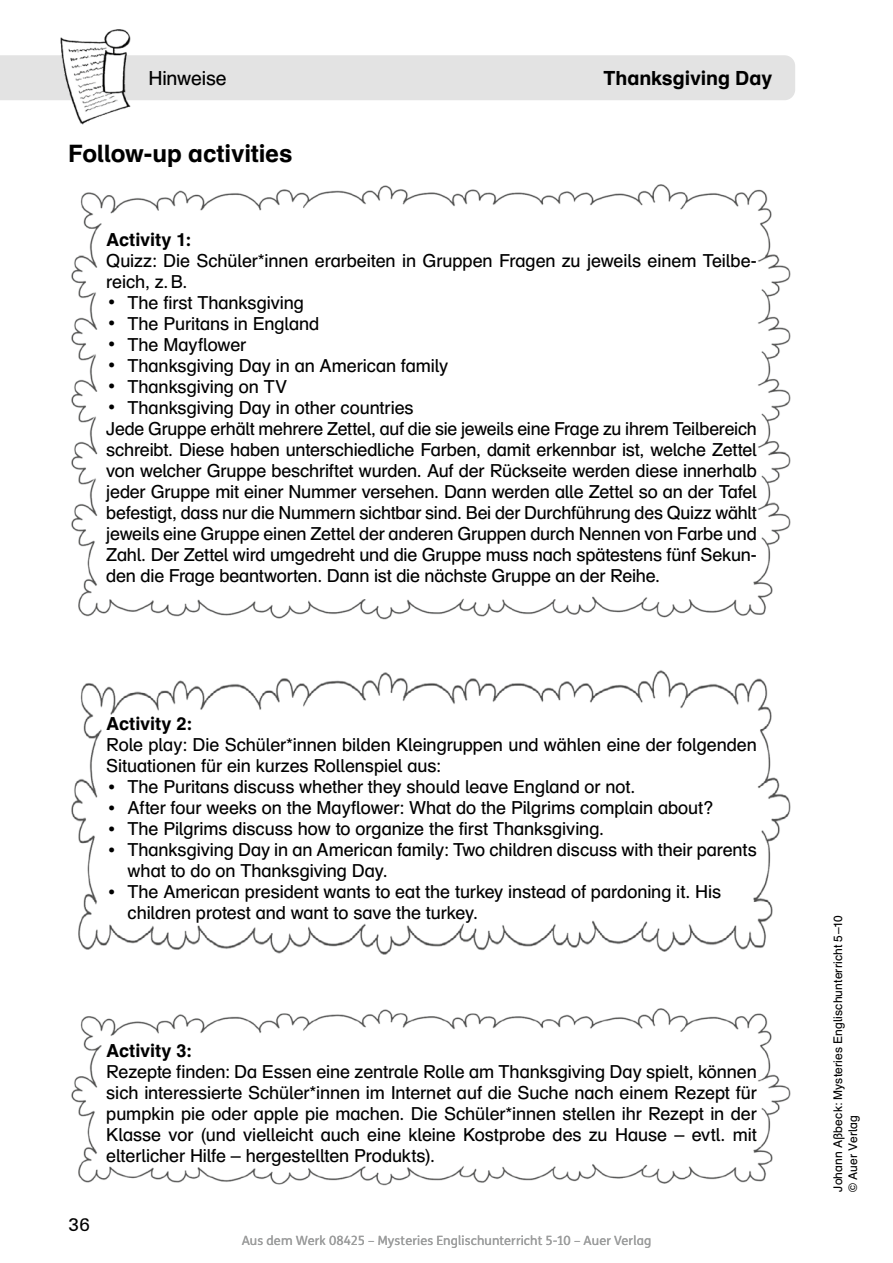
<style>
.page{position:relative;width:893px;height:1263px;background:#fff}
.page>*{position:absolute;margin:0;border:0;box-sizing:border-box;transform-origin:0 0}
.t1{font:700 24px "Auer Schulbuch";letter-spacing:-.005em;color:#000}
.t2{font:700 19.5px "Auer Schulbuch";letter-spacing:-.005em;color:#000}
.t3{font:19.5px "Auer Schulbuch";letter-spacing:-.01em;color:#000}
.t4{font:18px/21px "Auer Schulbuch";letter-spacing:-.01em;color:#000}
.t5{font:700 18px "Auer Schulbuch";letter-spacing:-.01em;color:#000}
.t6{font:18px "GSGBY Mathe 07";color:#000}
.t7{font:12.75px "FS Klett";letter-spacing:.01em;color:#9c9d9d}
.t8{font:12px/15px "Auer Schulbuch";letter-spacing:.01em;color:#000}
.s1{font-size:22.5px}
</style>
<div class="page">
<div style="left:0;top:55px;width:795px;height:45px;background:#e3e3e3"></div>
<img style="left:51px;top:29px;width:97px;height:96px">
<img style="left:71px;top:184px;width:720px;height:436px">
<img style="left:71px;top:670px;width:720px;height:285px">
<img style="left:71px;top:1008px;width:720px;height:178px">
<p class="t3" style="left:148px;top:66px;width:80px">Hinweise</p>
<p class="t2" style="left:604px;top:66px;width:170px">Thanksgiving Day</p>
<h1 class="t1" style="left:68px;top:138px;width:226px">Follow-up activities</h1>
<p class="t5" style="left:106px;top:228px;width:86px">Activity 1:</p>
<p class="t4" style="left:106px;top:250px;width:652px">Quizz: Die Schüler*innen erarbeiten in Gruppen Fragen zu jeweils einem Teilbe&shy;reich, z.B.</p>
<p class="t4" style="left:106px;top:292px;width:199px"><span class="s1">•</span> The first Thanksgiving</p>
<p class="t4" style="left:106px;top:313px;width:215px"><span class="s1">•</span> The Puritans in England</p>
<p class="t4" style="left:106px;top:334px;width:142px"><span class="s1">•</span> The Mayflower</p>
<p class="t4" style="left:106px;top:355px;width:343px"><span class="s1">•</span> Thanksgiving Day in an American family</p>
<p class="t4" style="left:106px;top:376px;width:182px"><span class="s1">•</span> Thanksgiving on TV</p>
<p class="t4" style="left:106px;top:397px;width:652px"><span class="s1">•</span> Thanksgiving Day in other countries<br>Jede Gruppe erhält mehrere Zettel, auf die sie jeweils eine Frage zu ihrem Teilbereich schreibt. Diese haben unterschiedliche Farben, damit erkennbar ist, welche Zettel von welcher Gruppe beschriftet wurden. Auf der Rückseite werden diese innerhalb jeder Gruppe mit einer Nummer versehen. Dann werden alle Zettel so an der Tafel befestigt, dass nur die Nummern sichtbar sind. Bei der Durchführung des Quizz wählt jeweils eine Gruppe einen Zettel der anderen Gruppen durch Nennen von Farbe und Zahl. Der Zettel wird umgedreht und die Gruppe muss nach spätestens fünf Sekun&shy;den die Frage beantworten. Dann ist die nächste Gruppe an der Reihe.</p>
<p class="t5" style="left:106px;top:712px;width:87px">Activity 2:</p>
<p class="t4" style="left:106px;top:734px;width:652px">Role play: Die Schüler*innen bilden Kleingruppen und wählen eine der folgenden<br>Situationen für ein kurzes Rollenspiel aus:</p>
<p class="t4" style="left:106px;top:776px;width:531px"><span class="s1">•</span> The Puritans discuss whether they should leave England or not.</p>
<p class="t4" style="left:106px;top:797px;width:609px"><span class="s1">•</span> After four weeks on the Mayflower: What do the Pilgrims complain about?</p>
<p class="t4" style="left:106px;top:818px;width:499px"><span class="s1">•</span> The Pilgrims discuss how to organize the first Thanksgiving.</p>
<p class="t4" style="left:128px;top:839px;width:631px;text-indent:-21px"><span class="s1">•</span> Thanksgiving Day in an American family: Two children discuss with their parents what to do on Thanksgiving Day.</p>
<p class="t4" style="left:128px;top:881px;width:595px;text-indent:-21px"><span class="s1">•</span> The American president wants to eat the turkey instead of pardoning it. His children protest and want to save the turkey.</p>
<p class="t5" style="left:106px;top:1039px;width:87px">Activity 3:</p>
<p class="t4" style="left:106px;top:1061px;width:652px;text-align:justify">Rezepte finden: Da Essen eine zentrale Rolle am Thanksgiving Day spielt, können sich interessierte Schüler*innen im Internet auf die Suche nach einem Rezept für pumpkin pie oder apple pie machen. Die Schüler*innen stellen ihr Rezept in der Klasse vor (und vielleicht auch eine kleine Kostprobe des zu Hause – evtl. mit elterlicher Hilfe – hergestellten Produkts).</p>
<p class="t6" style="left:68px;top:1214px;width:24px">36</p>
<p class="t7" style="left:242px;top:1232px;width:411px">Aus dem Werk 08425 – Mysteries Englischunterricht 5-10 – Auer Verlag</p>
<p class="t8" style="left:830px;top:1192px;width:278px;rotate:-90deg">Johann Aßbeck: Mysteries Englischunterricht 5–10 © Auer Verlag</p>
</div>
